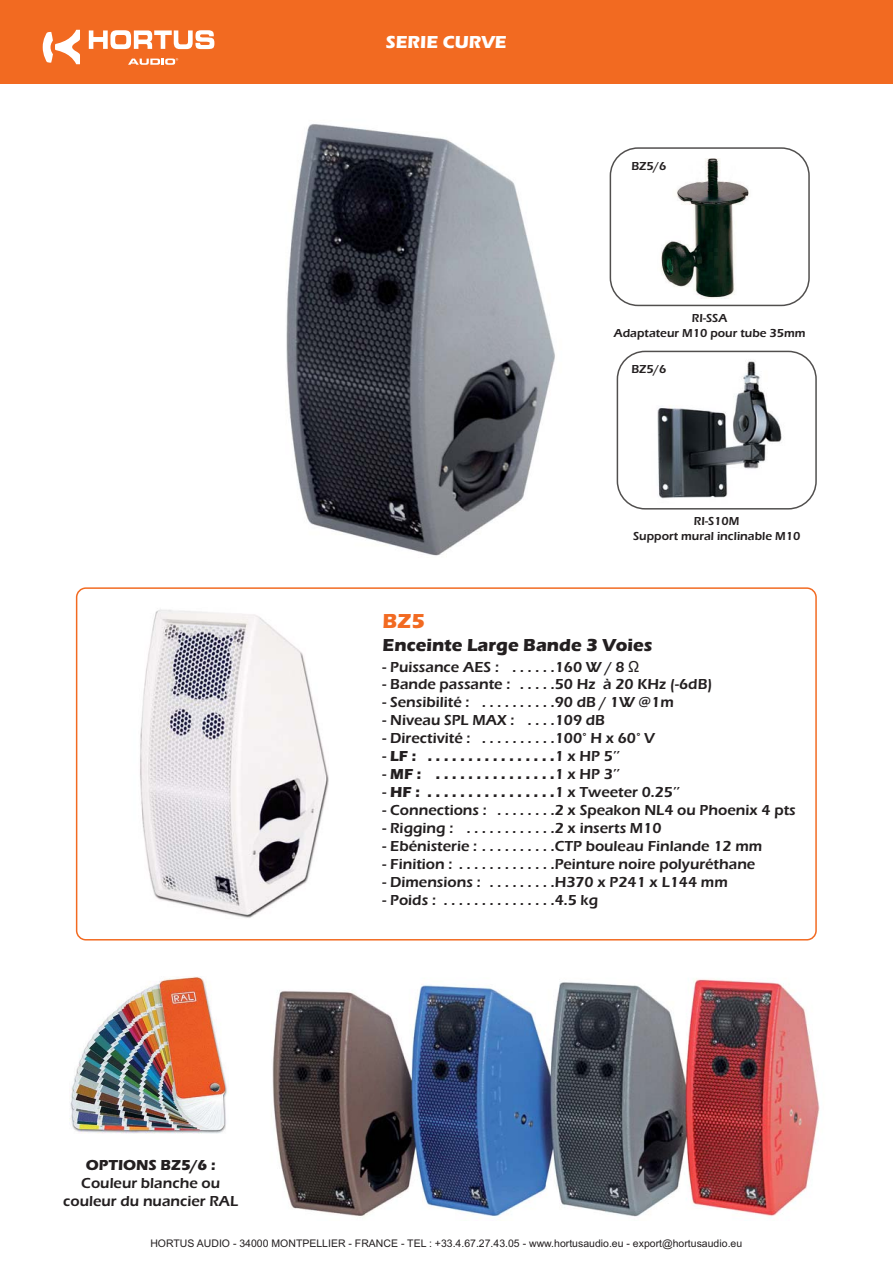
<style>
.page{position:relative;width:893px;height:1263px;background:#fff}
.page>*{position:absolute;margin:0;border:0;box-sizing:border-box;transform-origin:0 0}
.t1{font:700 21px "Eras ITC";color:#f26a21}
.t2{font:700 18px "Eras ITC";color:#231f20}
.t3{font:700 18px "Eras ITC";color:#fff}
.t4{font:600 15px/18px "Eras ITC";color:#231f20;text-align:center}
.t5{font:700 15px "Eras ITC";color:#231f20}
.t6{font:600 12px/14.4px "Eras ITC";color:#231f20;text-align:center}
.t7{font:10.5px "Arial";color:#231f20}
.s1{font-family:"Tahoma";font-weight:400}
.s2{font-weight:600}
</style>
<div class="page">
<svg style="left:76px;top:587px;width:741px;height:354px"></svg>
<div style="left:0;top:0;width:893px;height:84px;background:#f26a21"></div>
<svg style="left:43px;top:30px;width:37px;height:34px"></svg>
<svg style="left:128px;top:58px;width:50px;height:7px"></svg>
<svg style="left:89px;top:30px;width:125px;height:19px"></svg>
<img style="left:286px;top:124px;width:269px;height:432px">
<img style="left:272px;top:978px;width:548px;height:240px">
<div style="left:88px;top:602px;width:283px;height:322px;background:#fff"></div>
<img style="left:140px;top:609px;width:189px;height:309px">
<img style="left:69px;top:976px;width:158px;height:157px">
<svg style="left:617px;top:351px;width:200px;height:159px"></svg>
<svg style="left:610px;top:147px;width:200px;height:159px"></svg>
<p class="t3" style="left:386px;top:36px;width:122px">SERIE CURVE</p>
<p class="t6" style="left:631px;top:160px;width:37px">BZ5/6</p>
<p class="t6" style="left:614px;top:313px;width:193px">RI-SSA<br>Adaptateur M10 pour tube 35mm</p>
<p class="t6" style="left:631px;top:363px;width:37px">BZ5/6</p>
<p class="t6" style="left:633px;top:515px;width:169px">RI-S10M<br>Support mural inclinable M10</p>
<p class="t5" style="left:86px;top:1160px;width:131px">OPTIONS BZ5/6 :</p>
<p class="t4" style="left:63px;top:1176px;width:176px">Couleur blanche ou couleur du nuancier RAL</p>
<h1 class="t1" style="left:383px;top:614px;width:44px">BZ5</h1>
<p class="t2" style="left:383px;top:639px;width:271px">Enceinte Large Bande 3 Voies</p>
<p class="t4" style="left:383px;top:660px;width:258px">- Puissance AES : . . . . . .160 W / 8 <span class="s1">Ω</span></p>
<p class="t4" style="left:383px;top:677px;width:331px">- Bande passante : . . . . .50 Hz à 20 KHz (-6dB)</p>
<p class="t4" style="left:383px;top:695px;width:293px">- Sensibilité : . . . . . . . . . .90 dB / 1W @1m</p>
<p class="t4" style="left:383px;top:713px;width:224px">- Niveau SPL MAX : . . . .109 dB</p>
<p class="t4" style="left:383px;top:731px;width:274px">- Directivité : . . . . . . . . . .100° H x 60° V</p>
<p class="t5" style="left:383px;top:751px;width:239px"><span class="s2">-</span> LF : . . . . . . . . . . . . . . . .<span class="s2">1 x HP 5’’</span></p>
<p class="t5" style="left:383px;top:769px;width:239px"><span class="s2">-</span> MF : . . . . . . . . . . . . . . .<span class="s2">1 x HP 3’’</span></p>
<p class="t5" style="left:383px;top:787px;width:299px"><span class="s2">-</span> HF : . . . . . . . . . . . . . . . .<span class="s2">1 x Tweeter 0.25’’</span></p>
<p class="t4" style="left:383px;top:803px;width:415px">- Connections : . . . . . . . .2 x Speakon NL4 ou Phoenix 4 pts</p>
<p class="t4" style="left:383px;top:821px;width:280px">- Rigging : . . . . . . . . . . . .2 x inserts M10</p>
<p class="t4" style="left:383px;top:839px;width:381px">- Ebénisterie : . . . . . . . . . .CTP bouleau Finlande 12 mm</p>
<p class="t4" style="left:383px;top:857px;width:374px">- Finition : . . . . . . . . . . . . .Peinture noire polyuréthane</p>
<p class="t4" style="left:383px;top:875px;width:347px">- Dimensions : . . . . . . . . .H370 x P241 x L144 mm</p>
<p class="t4" style="left:383px;top:893px;width:217px">- Poids : . . . . . . . . . . . . . . .4.5 kg</p>
<p class="t7" style="left:150px;top:1237px;width:593px">HORTUS AUDIO - 34000 MONTPELLIER - FRANCE - TEL : +33.4.67.27.43.05 - www.hortusaudio.eu - export@hortusaudio.eu</p>
</div>
